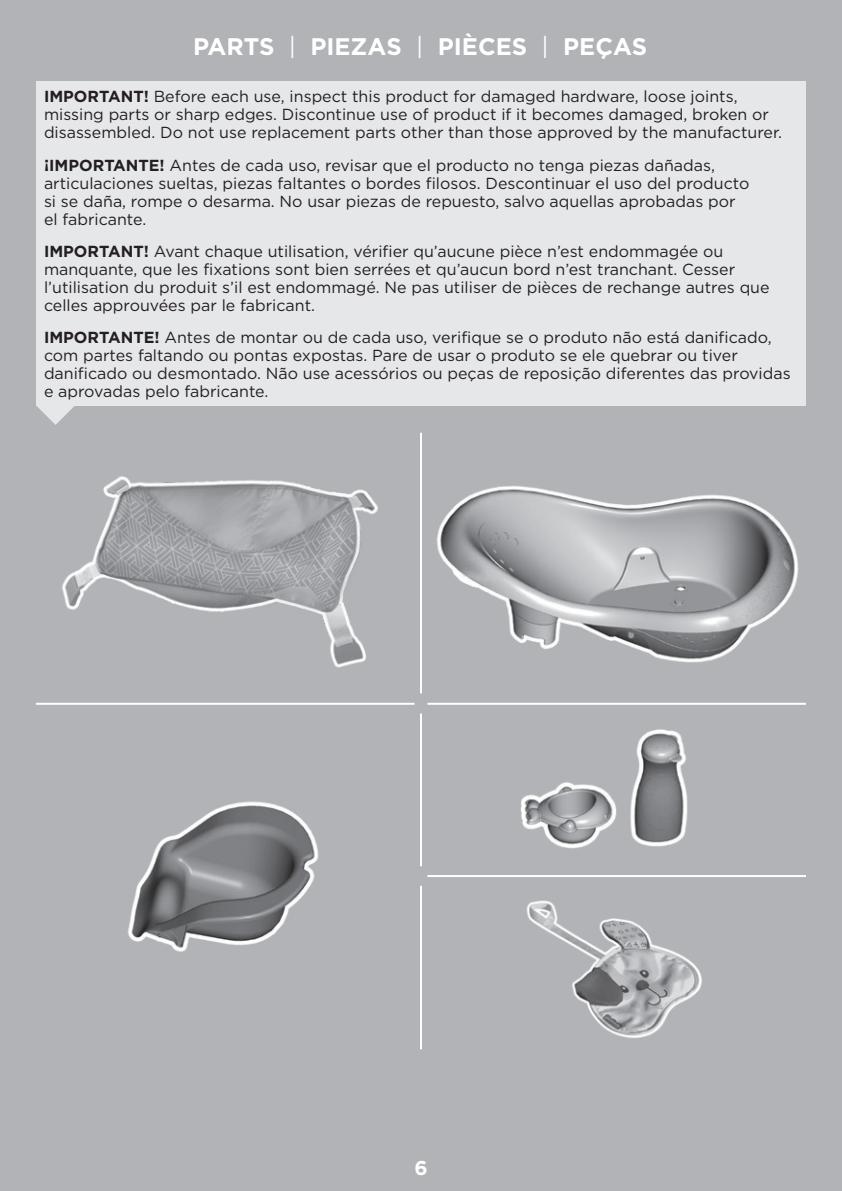
<style>
.page{position:relative;width:842px;height:1191px;background:#b2b3b7}
.page>*{position:absolute;margin:0;border:0;box-sizing:border-box;transform-origin:0 0}
.t1{font:700 24px "Gotham";color:#fff}
.t2{font:700 20px "Gotham";color:#fff}
.t3{font:16px/18px "Gotham";color:#231f20}
.s1{font-weight:400}
.s2{font-weight:700}
</style>
<div class="page">
<img style="left:436px;top:485px;width:363px;height:178px">
<img style="left:128px;top:801px;width:191px;height:151px">
<svg style="left:36px;top:405px;width:39px;height:20px"></svg>
<div style="left:36px;top:81px;width:770px;height:324px;background:#e6e7e9"></div>
<hr style="left:420px;top:433px;width:2px;height:260px;background:#fff">
<hr style="left:36px;top:703px;width:378px;height:2px;background:#fff">
<hr style="left:427px;top:703px;width:379px;height:2px;background:#fff">
<hr style="left:420px;top:714px;width:2px;height:152px;background:#fff">
<hr style="left:420px;top:886px;width:2px;height:163px;background:#fff">
<img style="left:520px;top:782px;width:97px;height:67px">
<img style="left:630px;top:729px;width:58px;height:118px">
<img style="left:62px;top:476px;width:316px;height:192px">
<img style="left:526px;top:900px;width:176px;height:138px">
<hr style="left:427px;top:875px;width:379px;height:2px;background:#fff">
<h1 class="t1" style="left:193px;top:31px;width:455px">PARTS <span class="s1">|</span> PIEZAS <span class="s1">|</span> PIÈCES <span class="s1">|</span> PEÇAS</h1>
<p class="t3" style="left:44px;top:87px;width:739px"><span class="s2">IMPORTANT!</span> Before each use, inspect this product for damaged hardware, loose joints, missing parts or sharp edges. Discontinue use of product if it becomes damaged, broken or disassembled. Do not use replacement parts other than those approved by the manufacturer.</p>
<p class="t3" style="left:44px;top:156px;width:707px"><span class="s2">¡IMPORTANTE!</span> Antes de cada uso, revisar que el producto no tenga piezas dañadas, articulaciones sueltas, piezas faltantes o bordes filosos. Descontinuar el uso del producto si se daña, rompe o desarma. No usar piezas de repuesto, salvo aquellas aprobadas por el fabricante.</p>
<p class="t3" style="left:44px;top:242px;width:727px"><span class="s2">IMPORTANT!</span> Avant chaque utilisation, vérifier qu’aucune pièce n’est endommagée ou manquante, que les fixations sont bien serrées et qu’aucun bord n’est tranchant. Cesser l’utilisation du produit s’il est endommagé. Ne pas utiliser de pièces de rechange autres que celles approuvées par le fabricant.</p>
<p class="t3" style="left:44px;top:328px;width:748px"><span class="s2">IMPORTANTE!</span> Antes de montar ou de cada uso, verifique se o produto não está danificado, com partes faltando ou pontas expostas. Pare de usar o produto se ele quebrar ou tiver danificado ou desmontado. Não use acessórios ou peças de reposição diferentes das providas e aprovadas pelo fabricante.</p>
<p class="t2" style="left:414px;top:1154px;width:15px">6</p>
</div>
